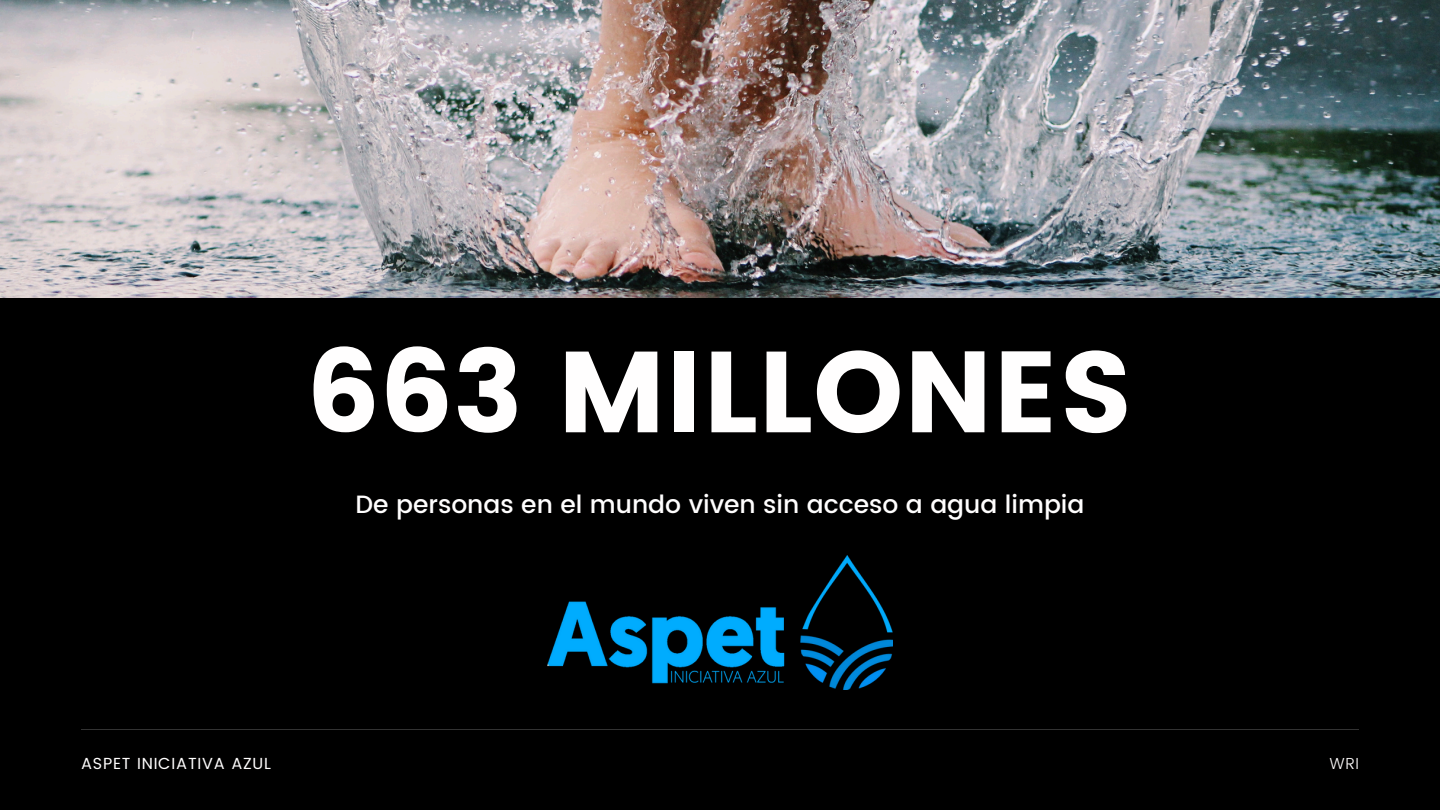
<style>
.page{position:relative;width:1440px;height:810px;background:#000}
.page>*{position:absolute;margin:0;border:0;box-sizing:border-box;transform-origin:0 0}
.t1{font:115px "Poppins";color:#fffefe}
.t2{font:500 25px "Poppins";color:#fffefe}
.t3{font:16px "Poppins";letter-spacing:.05em;color:#fffefe}
.t4{font:300 16px "Poppins";color:#fffefe}
</style>
<div class="page">
<img style="left:0;top:0;width:1440px;height:298px">
<img style="left:547px;top:556px;width:345px;height:133px">
<hr style="left:81px;top:729px;width:1278px;height:1px;background:#323232">
<h2 class="t1" style="left:307px;top:325px;width:828px">663 MILLONES</h2>
<p class="t2" style="left:355px;top:490px;width:731px">De personas en el mundo viven sin acceso a agua limpia</p>
<p class="t3" style="left:81px;top:754px;width:192px">ASPET INICIATIVA AZUL</p>
<p class="t4" style="left:1329px;top:754px;width:31px">WRI</p>
</div>
